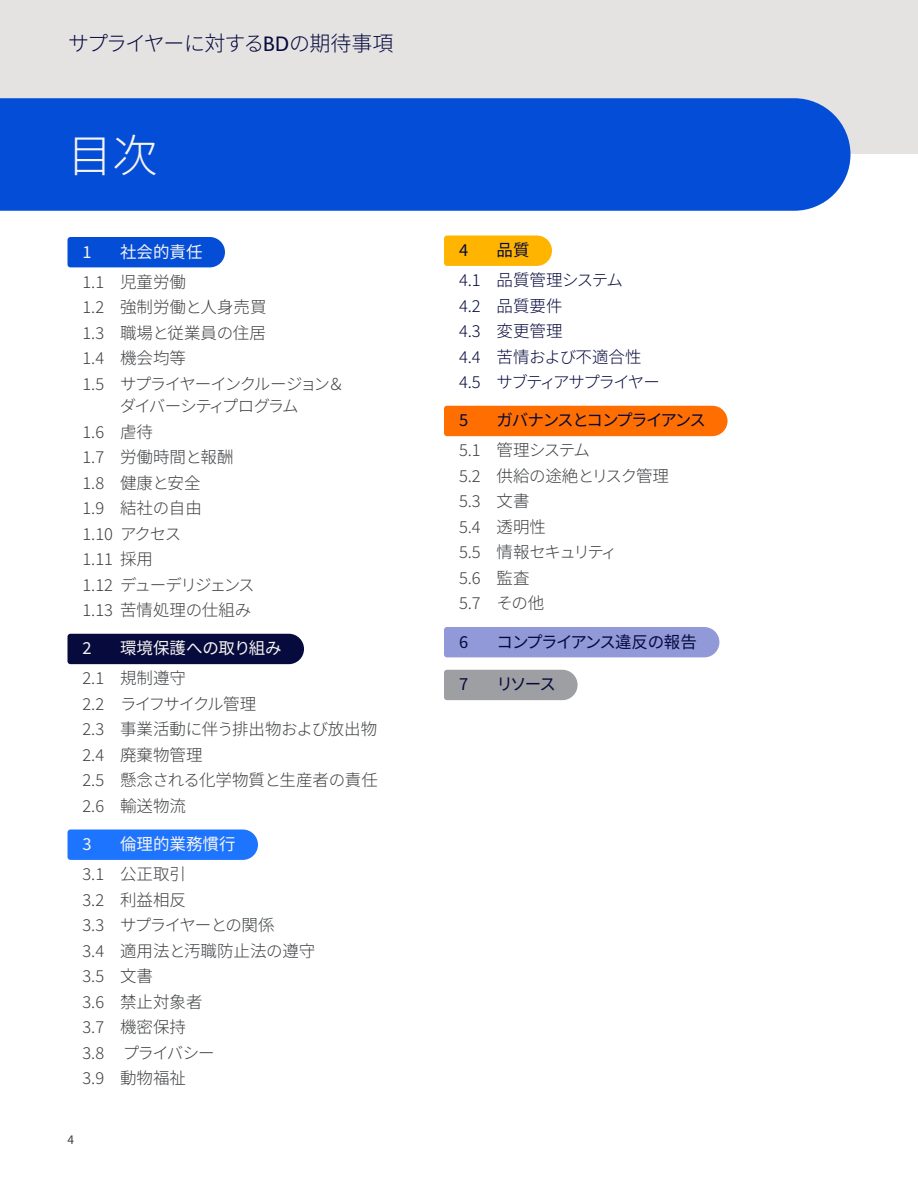
<style>
.page{position:relative;width:918px;height:1188px;background:#fff}
.page>*{position:absolute;margin:0;border:0;box-sizing:border-box;transform-origin:0 0}
.Heading__not_in_TOC{font:300 45px "Noto Sans JP";color:#f8f4f1}
.t1{font:300 21px "Noto Sans JP";letter-spacing:-.055em;color:#060a3d}
.t2{font:300 16.5px "Noto Sans JP";letter-spacing:-.015em;color:#3d3f41}
.t3{font:300 16.5px/22.5px "Noto Sans JP";letter-spacing:-.1em;color:#3d3f41;text-align:center}
.t4{font:16.5px "Noto Sans JP";color:#f8f4f1}
.t5{font:300 16.5px "Noto Sans JP";letter-spacing:-.105em;color:#3d3f41}
.t6{font:16.5px "Noto Sans JP";letter-spacing:-.1em;color:#060a3d}
.t7{font:300 16.5px "Noto Sans JP";letter-spacing:-.01em;color:#060a3d}
.t8{font:300 16.5px "Noto Sans JP";letter-spacing:-.035em;color:#060a3d}
.t9{font:300 16.5px "Noto Sans JP";letter-spacing:-.095em;color:#060a3d}
.t10{font:300 16.5px "Noto Sans JP";letter-spacing:-.095em;color:#3d3f41}
.t11{font:16.5px "Noto Sans JP";letter-spacing:-.075em;color:#060a3d}
.t12{font:300 16.5px "Noto Sans JP";letter-spacing:-.11em;color:#3d3f41}
.t13{font:12px "Noto Sans JP";color:#3d3f41}
.s1{font-family:"FS Albert Pro";font-weight:400}
</style>
<div class="page">
<div style="left:0;top:0;width:918px;height:154px;background:#e5e3e2"></div>
<div style="left:68px;top:237px;width:157px;height:30px;background:#044ed7"></div>
<div style="left:68px;top:634px;width:236px;height:30px;background:#060a3d"></div>
<div style="left:68px;top:830px;width:190px;height:30px;background:#1d74ff"></div>
<div style="left:444px;top:236px;width:108px;height:30px;background:#ffb500"></div>
<div style="left:444px;top:406px;width:284px;height:30px;background:#ff6e00"></div>
<div style="left:444px;top:627px;width:275px;height:30px;background:#9199d8"></div>
<div style="left:444px;top:670px;width:134px;height:30px;background:#9d9fa2"></div>
<div style="left:0;top:98px;width:850px;height:113px;background:#044ed7"></div>
<p class="t1" style="left:68px;top:31px;width:327px">サプライヤーに対する<span class="s1">BD</span>の期待事項</p>
<p class="Heading__not_in_TOC" style="left:68px;top:131px;width:91px">目次</p>
<p class="t4" style="left:82px;top:242px;width:11px">1</p>
<p class="t4" style="left:120px;top:242px;width:84px">社会的責任</p>
<p class="t2" style="left:82px;top:272px;width:105px">1.1 児童労働</p>
<p class="t2" style="left:82px;top:298px;width:186px">1.2 強制労働と人身売買</p>
<p class="t2" style="left:82px;top:323px;width:185px">1.3 職場と従業員の住居</p>
<p class="t2" style="left:82px;top:349px;width:105px">1.4 機会均等</p>
<p class="t3" style="left:82px;top:373px;width:263px">1.5 サプライヤーインクルージョン＆ダイバーシティプログラム</p>
<p class="t2" style="left:82px;top:422px;width:72px">1.6 虐待</p>
<p class="t2" style="left:82px;top:448px;width:153px">1.7 労働時間と報酬</p>
<p class="t2" style="left:82px;top:473px;width:120px">1.8 健康と安全</p>
<p class="t2" style="left:82px;top:499px;width:121px">1.9 結社の自由</p>
<p class="t2" style="left:82px;top:524px;width:100px">1.10 アクセス</p>
<p class="t2" style="left:82px;top:550px;width:72px">1.11 採用</p>
<p class="t5" style="left:82px;top:575px;width:174px">1.12 デューデリジェンス</p>
<p class="t2" style="left:82px;top:601px;width:170px">1.13 苦情処理の仕組み</p>
<p class="t4" style="left:82px;top:639px;width:11px">2</p>
<p class="t4" style="left:120px;top:639px;width:163px">環境保護への取り組み</p>
<p class="t2" style="left:82px;top:669px;width:105px">2.1 規制遵守</p>
<p class="t5" style="left:82px;top:695px;width:175px">2.2 ライフサイクル管理</p>
<p class="t2" style="left:82px;top:720px;width:296px">2.3 事業活動に伴う排出物および放出物</p>
<p class="t2" style="left:82px;top:746px;width:122px">2.4 廃棄物管理</p>
<p class="t2" style="left:82px;top:771px;width:297px">2.5 懸念される化学物質と生産者の責任</p>
<p class="t2" style="left:82px;top:797px;width:105px">2.6 輸送物流</p>
<p class="t4" style="left:82px;top:835px;width:11px">3</p>
<p class="t4" style="left:120px;top:835px;width:117px">倫理的業務慣行</p>
<p class="t2" style="left:82px;top:865px;width:105px">3.1 公正取引</p>
<p class="t2" style="left:82px;top:890px;width:105px">3.2 利益相反</p>
<p class="t10" style="left:82px;top:916px;width:194px">3.3 サプライヤーとの関係</p>
<p class="t2" style="left:82px;top:941px;width:234px">3.4 適用法と汚職防止法の遵守</p>
<p class="t2" style="left:82px;top:967px;width:72px">3.5 文書</p>
<p class="t2" style="left:82px;top:992px;width:122px">3.6 禁止対象者</p>
<p class="t2" style="left:82px;top:1018px;width:105px">3.7 機密保持</p>
<p class="t2" style="left:82px;top:1043px;width:134px">3.8 プライバシー</p>
<p class="t2" style="left:82px;top:1069px;width:105px">3.9 動物福祉</p>
<p class="t13" style="left:68px;top:1132px;width:8px">4</p>
<p class="t6" style="left:459px;top:241px;width:11px">4</p>
<p class="t6" style="left:497px;top:241px;width:34px">品質</p>
<p class="t7" style="left:459px;top:271px;width:166px">4.1 品質管理システム</p>
<p class="t8" style="left:459px;top:296px;width:105px">4.2 品質要件</p>
<p class="t8" style="left:459px;top:322px;width:105px">4.3 変更管理</p>
<p class="t7" style="left:459px;top:347px;width:184px">4.4 苦情および不適合性</p>
<p class="t9" style="left:459px;top:373px;width:202px">4.5 サブティアサプライヤー</p>
<p class="t6" style="left:459px;top:411px;width:11px">5</p>
<p class="t6" style="left:497px;top:411px;width:211px">ガバナンスとコンプライアンス</p>
<p class="t2" style="left:459px;top:441px;width:133px">5.1 管理システム</p>
<p class="t2" style="left:459px;top:467px;width:212px">5.2 供給の途絶とリスク管理</p>
<p class="t2" style="left:459px;top:492px;width:72px">5.3 文書</p>
<p class="t2" style="left:459px;top:518px;width:89px">5.4 透明性</p>
<p class="t12" style="left:459px;top:543px;width:160px">5.5 情報セキュリティ</p>
<p class="t2" style="left:459px;top:569px;width:72px">5.6 監査</p>
<p class="t2" style="left:459px;top:594px;width:87px">5.7 その他</p>
<p class="t6" style="left:459px;top:632px;width:11px">6</p>
<p class="t11" style="left:497px;top:632px;width:202px">コンプライアンス違反の報告</p>
<p class="t6" style="left:459px;top:675px;width:11px">7</p>
<p class="t6" style="left:497px;top:675px;width:61px">リソース</p>
</div>
